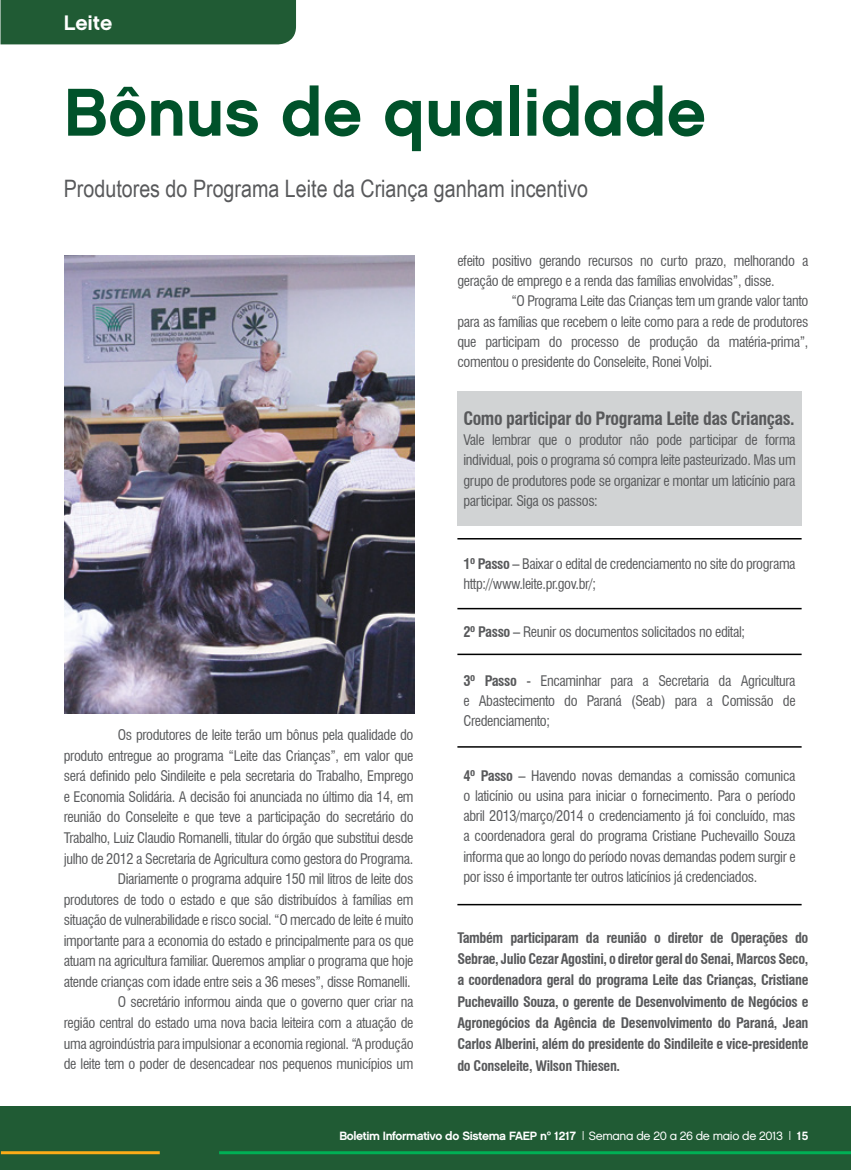
<style>
.page{position:relative;width:851px;height:1170px;background:#fff}
.page>*{position:absolute;margin:0;border:0;box-sizing:border-box;transform-origin:0 0}
.t1{font:67.5px "Chalet New York Nineteen Eighty";color:#00522a}
.t2{font:24px "Arial Narrow";color:#58595b}
.t3{font:21px "Chalet New York Nineteen Sixty";color:#fff}
.t4{font:700 condensed 18px "Swiss 721 BT";letter-spacing:-.025em;color:#58595b}
.t5{font:condensed 14.25px/20.2px "Swiss 721 BT";letter-spacing:-.025em;color:#58595b;text-align:justify}
.t6{font:700 condensed 14.25px/21.3px "Swiss 721 BT";letter-spacing:-.025em;color:#58595b;text-align:justify}
.t7{font:12px "Chalet New York Nineteen Sixty";letter-spacing:-.03em;color:#fff}
.s1{font-weight:700}
.s2{font-family:"Chalet London Nineteen Eighty"}
</style>
<div class="page">
<div style="left:0;top:1106px;width:850px;height:63px;background:#205b34"></div>
<hr style="left:1px;top:1151px;width:159px;height:3px;background:#fbac18">
<hr style="left:219px;top:1151px;width:631px;height:3px;background:#00b055">
<div style="left:457px;top:391px;width:344px;height:134px;background:#d1d3d4"></div>
<hr style="left:457px;top:538px;width:344px;height:1px;background:#000">
<hr style="left:457px;top:608px;width:344px;height:1px;background:#000">
<hr style="left:457px;top:653px;width:344px;height:2px;background:#000">
<hr style="left:457px;top:746px;width:344px;height:1px;background:#000">
<hr style="left:457px;top:903px;width:344px;height:2px;background:#000">
<img style="left:65px;top:256px;width:349px;height:457px">
<div style="left:0;top:0;width:296px;height:44px;background:#205b34"></div>
<p class="t3" style="left:64px;top:10px;width:50px">Leite</p>
<p class="t1" style="left:64px;top:71px;width:643px">Bônus de qualidade</p>
<p class="t2" style="left:64px;top:171px;width:525px">Produtores do Programa Leite da Criança ganham incentivo</p>
<p class="t5" style="left:457px;top:250px;width:352px">efeito positivo gerando recursos no curto prazo, melhorando a geração de emprego e a renda das famílias envolvidas”, disse.</p>
<p class="t5" style="left:457px;top:291px;width:352px;text-indent:54px">“O Programa Leite das Crianças tem um grande valor tanto para as famílias que recebem o leite como para a rede de produtores que participam do processo de produção da matéria-prima”, comentou o presidente do Conseleite, Ronei Volpi.</p>
<p class="t5" style="left:64px;top:724px;width:351px;text-indent:54px">Os produtores de leite terão um bônus pela qualidade do produto entregue ao programa “Leite das Crianças”, em valor que será definido pelo Sindileite e pela secretaria do Trabalho, Emprego e Economia Solidária. A decisão foi anunciada no último dia 14, em reunião do Conseleite e que teve a participação do secretário do Trabalho, Luiz Claudio Romanelli, titular do órgão que substitui desde julho de 2012 a Secretaria de Agricultura como gestora do Programa.</p>
<p class="t5" style="left:64px;top:868px;width:351px;text-indent:54px">Diariamente o programa adquire 150 mil litros de leite dos produtores de todo o estado e que são distribuídos à famílias em situação de vulnerabilidade e risco social. “O mercado de leite é muito importante para a economia do estado e principalmente para os que atuam na agricultura familiar. Queremos ampliar o programa que hoje atende crianças com idade entre seis a 36 meses”, disse Romanelli.</p>
<p class="t5" style="left:64px;top:991px;width:351px;text-indent:54px">O secretário informou ainda que o governo quer criar na região central do estado uma nova bacia leiteira com a atuação de uma agroindústria para impulsionar a economia regional. “A produção de leite tem o poder de desencadear nos pequenos municípios um</p>
<p class="t4" style="left:463px;top:407px;width:333px">Como participar do Programa Leite das Crianças.</p>
<p class="t5" style="left:463px;top:430px;width:333px">Vale lembrar que o produtor não pode participar de forma individual, pois o programa só compra leite pasteurizado. Mas um grupo de produtores pode se organizar e montar um laticínio para participar. Siga os passos:</p>
<p class="t5" style="left:463px;top:553px;width:334px"><span class="s1">1º Passo</span> – Baixar o edital de credenciamento no site do programa http://www.leite.pr.gov.br/;</p>
<p class="t5" style="left:463px;top:621px;width:283px"><span class="s1">2º Passo</span> – Reunir os documentos solicitados no edital;</p>
<p class="t5" style="left:463px;top:670px;width:334px"><span class="s1">3º Passo</span> - Encaminhar para a Secretaria da Agricultura e Abastecimento do Paraná (Seab) para a Comissão de Credenciamento;</p>
<p class="t5" style="left:463px;top:765px;width:333px"><span class="s1">4º Passo</span> – Havendo novas demandas a comissão comunica o laticínio ou usina para iniciar o fornecimento. Para o período abril 2013/março/2014 o credenciamento já foi concluído, mas a coordenadora geral do programa Cristiane Puchevaillo Souza informa que ao longo do período novas demandas podem surgir e por isso é importante ter outros laticínios já credenciados.</p>
<p class="t6" style="left:457px;top:926px;width:352px">Também participaram da reunião o diretor de Operações do Sebrae, Julio Cezar Agostini, o diretor geral do Senai, Marcos Seco, a coordenadora geral do programa Leite das Crianças, Cristiane Puchevaillo Souza, o gerente de Desenvolvimento de Negócios e Agronegócios da Agência de Desenvolvimento do Paraná, Jean Carlos Alberini, além do presidente do Sindileite e vice-presidente do Conseleite, Wilson Thiesen.</p>
<p class="t7" style="left:339px;top:1128px;width:470px">Boletim Informativo do Sistema FAEP nº 1217 | <span class="s2">Semana de 20 a 26 de maio de 2013</span> | 15</p>
</div>
